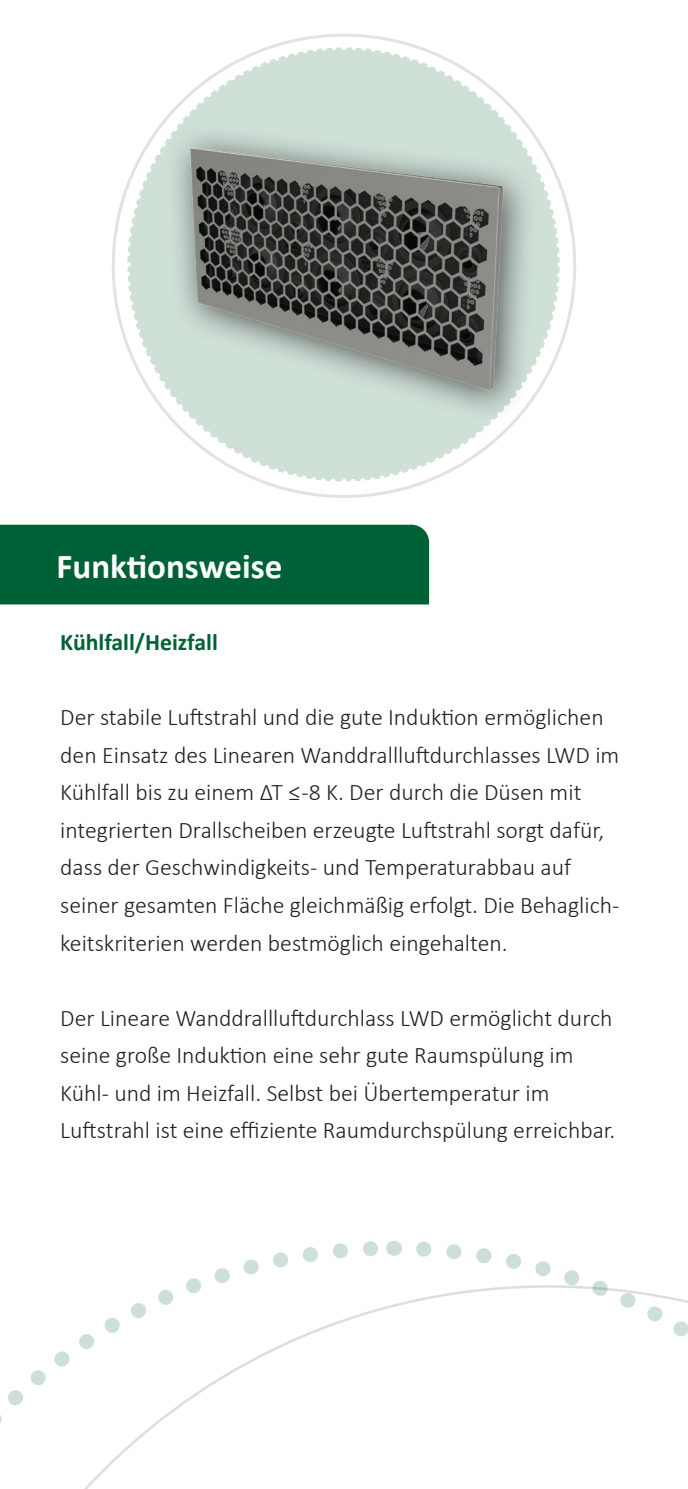
<style>
.page{position:relative;width:688px;height:1489px;background:#fff}
.page>*{position:absolute;margin:0;border:0;box-sizing:border-box;transform-origin:0 0}
.t1{font:700 35px "Calibri";color:#fff}
.t2{font:300 23.75px/37.5px "Calibri";color:#231f20}
.t3{font:700 23.75px "Calibri";color:#006137}
</style>
<div class="page">
<svg style="left:348px;top:264px;width:216px;height:222px"></svg>
<svg style="left:343px;top:43px;width:221px;height:217px"></svg>
<svg style="left:123px;top:43px;width:216px;height:221px"></svg>
<svg style="left:123px;top:269px;width:220px;height:217px"></svg>
<div style="left:165px;top:123px;width:372px;height:300px;background:#231f20;opacity:.75"></div>
<img style="left:167px;top:126px;width:361px;height:271px">
<div style="left:0;top:524px;width:429px;height:80px;background:#006137"></div>
<svg style="left:186px;top:1241px;width:208px;height:44px"></svg>
<svg style="left:416px;top:1241px;width:191px;height:44px"></svg>
<svg style="left:393px;top:1241px;width:1px;height:14px"></svg>
<svg style="left:0;top:1285px;width:687px;height:203px"></svg>
<h1 class="t1" style="left:56px;top:541px;width:227px">Funktionsweise</h1>
<p class="t3" style="left:60px;top:625px;width:159px">Kühlfall/Heizfall</p>
<p class="t2" style="left:60px;top:698px;width:560px">Der stabile Luftstrahl und die gute Induktion ermöglichen den Einsatz des Linearen Wanddrallluftdurchlasses LWD im Kühlfall bis zu einem ΔT ≤ -8 K. Der durch die Düsen mit integrierten Drallscheiben erzeugte Luftstrahl sorgt dafür, dass der Geschwindigkeits- und Temperaturabbau auf seiner gesamten Fläche gleichmäßig erfolgt. Die Behaglich&shy;keitskriterien werden bestmöglich eingehalten.</p>
<p class="t2" style="left:60px;top:998px;width:556px">Der Lineare Wanddrallluftdurchlass LWD ermöglicht durch seine große Induktion eine sehr gute Raumspülung im Kühl- und im Heizfall. Selbst bei Übertemperatur im Luftstrahl ist eine effiziente Raumdurchspülung erreichbar.</p>
</div>
